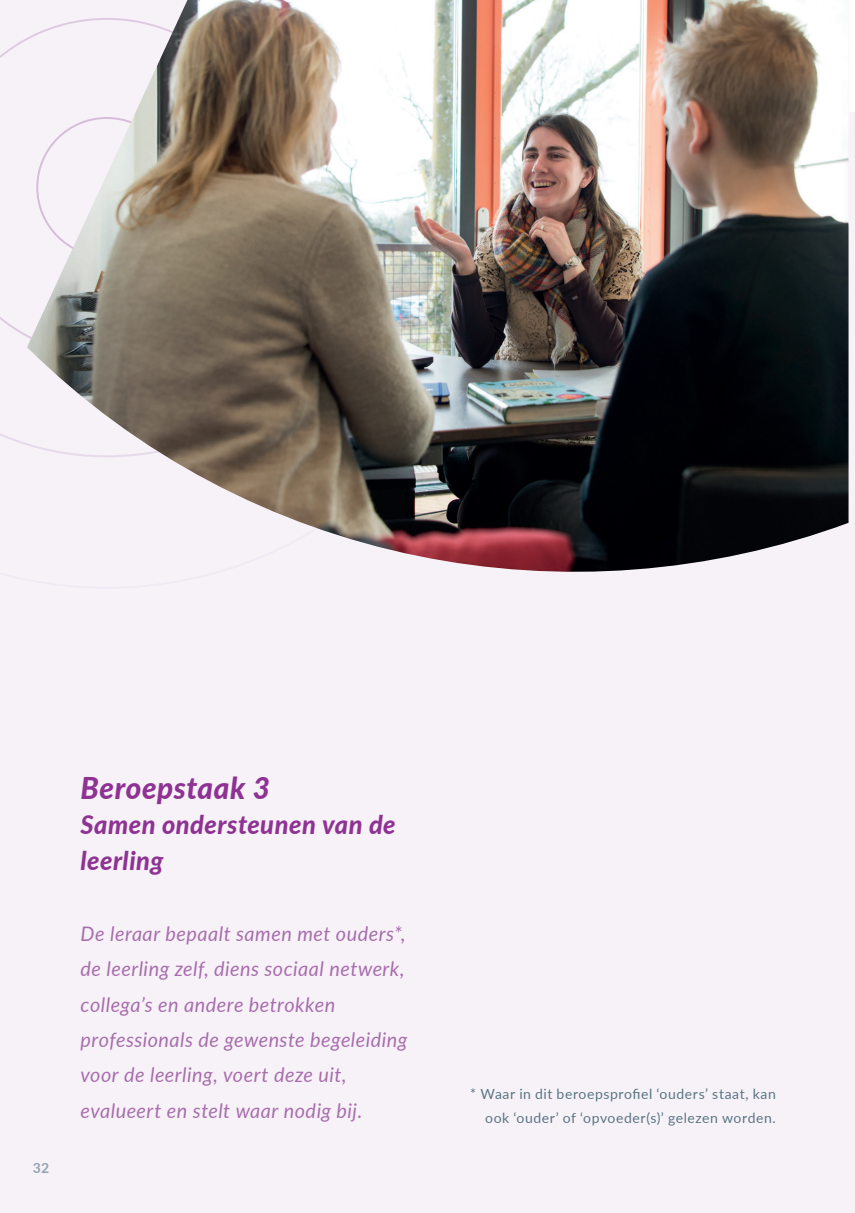
<style>
.page{position:relative;width:855px;height:1213px;background:#fff}
.page>*{position:absolute;margin:0;border:0;box-sizing:border-box;transform-origin:0 0}
.t1{font:italic 800 30px "Lato";letter-spacing:.02em;color:#8e3393}
.t2{font:italic 800 25.6px/35.4px "Lato";letter-spacing:.02em;color:#8e3393}
.t3{font:italic 20px/35.4px "Lato";letter-spacing:.025em;color:#a86dad}
.t4{font:14px/24px "Lato";letter-spacing:.04em;color:#5a7584;text-align:right}
.t5{font:700 14px "Lato";color:#91a5b2}
</style>
<div class="page">
<div style="left:0;top:0;width:848px;height:1213px;background:#f7f2f8"></div>
<div style="left:808px;top:113px;width:46px;height:1100px;background:#f7f2f8"></div>
<img style="left:27px;top:0;width:821px;height:572px">
<p class="t5" style="left:33px;top:1157px;width:18px">32</p>
<h1 class="t1" style="left:81px;top:766px;width:191px">Beroepstaak 3</h1>
<p class="t2" style="left:81px;top:806px;width:316px">Samen ondersteunen van de leerling</p>
<p class="t3" style="left:81px;top:915px;width:328px">De leraar bepaalt samen met ouders*, de leerling zelf, diens sociaal netwerk, collega’s en andere betrokken professionals de gewenste begeleiding voor de leerling, voert deze uit, evalueert en stelt waar nodig bij.</p>
<p class="t4" style="left:470px;top:1081px;width:307px">* Waar in dit beroepsprofiel ‘ouders’ staat, kan ook ‘ouder’ of ‘opvoeder(s)’ gelezen worden.</p>
</div>
